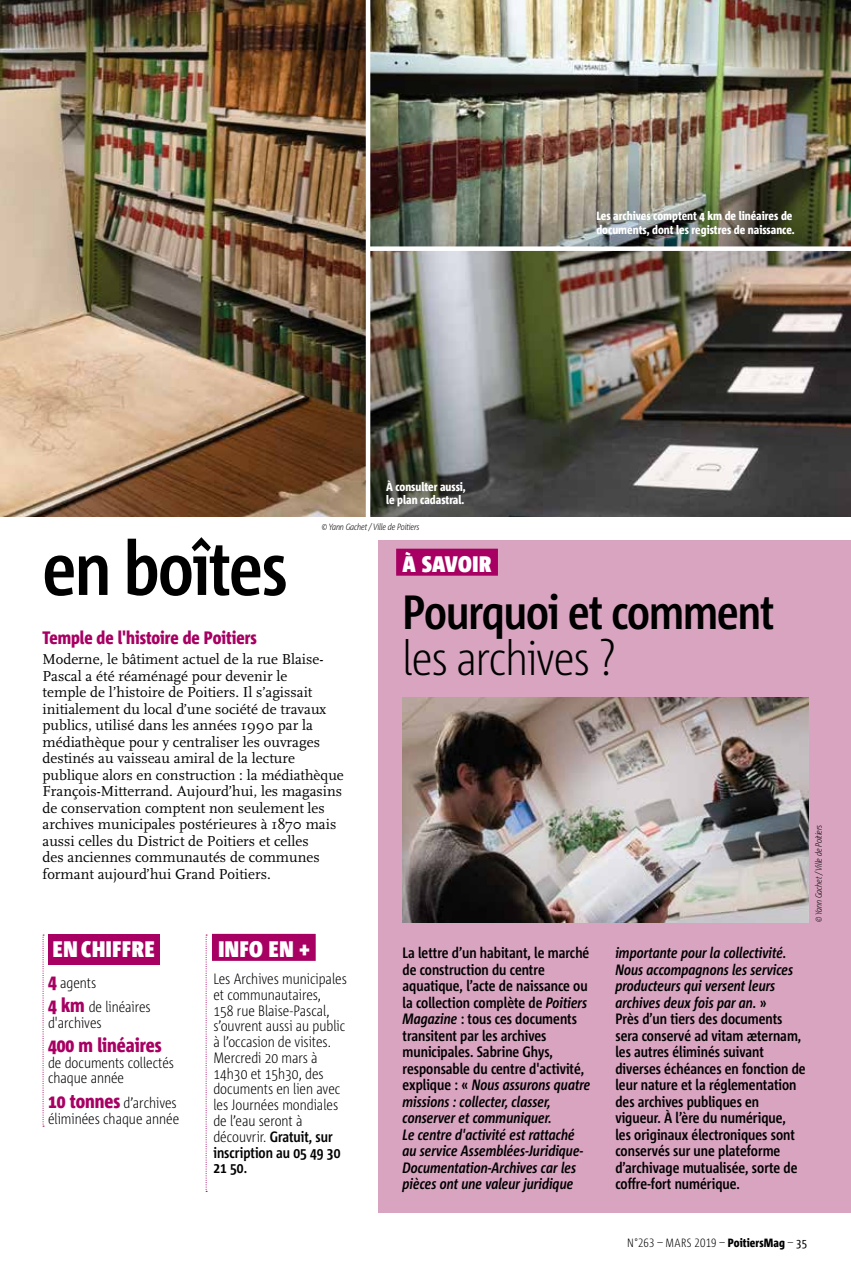
<style>
.page{position:relative;width:851px;height:1276px;background:#fff}
.page>*{position:absolute;margin:0;border:0;box-sizing:border-box;transform-origin:0 0}
.t1{font:700 75px "Corpid C1 Cd";letter-spacing:-.02em;color:#000}
.t2{font:700 48px "Corpid C1 Cd";letter-spacing:-.02em;color:#000}
.t3{font:300 48px "Corpid C1 Cd";letter-spacing:-.02em;color:#000}
.t4{font:900 22.5px "Corpid C1 Cd";letter-spacing:.03em;color:#fff}
.t5{font:800 19.5px "Corpid C1 Cd";color:#a70062}
.t6{font:800 18px "Corpid C1 Cd";color:#a70062}
.t7{font:700 15px/16.5px "Corpid C1 Cd";color:#000}
.t8{font:15px/16.5px "Scala OT";color:#000}
.t9{font:300 15px/15.8px "Corpid C1 Cd";color:#000}
.t10{font:800 12px/13.5px "Corpid C1 Cd";color:#fff}
.t11{font:300 12px "Corpid C1 Cd";letter-spacing:.01em;color:#000}
.t12{font:italic 300 9px "Corpid C1 Cd";letter-spacing:-.02em;color:#000}
.s1{font-weight:800;font-size:19.5px;color:#a70062}
.s2{font-weight:700}
.s3{font-style:italic}
.s4{font-weight:800}
.s5{font-weight:400}
</style>
<div class="page">
<div style="left:378px;top:540px;width:472px;height:672px;background:#d9a4c0"></div>
<svg style="left:43px;top:934px;width:1px;height:192px"></svg>
<div style="left:48px;top:934px;width:112px;height:31px;background:#a70062"></div>
<img style="left:0;top:0;width:366px;height:517px">
<img style="left:370px;top:0;width:480px;height:246px">
<img style="left:370px;top:251px;width:480px;height:266px">
<img style="left:402px;top:697px;width:406px;height:225px">
<div style="left:396px;top:549px;width:102px;height:27px;background:#a70062"></div>
<svg style="left:205px;top:934px;width:2px;height:258px"></svg>
<div style="left:212px;top:934px;width:103px;height:27px;background:#a70062"></div>
<p class="t10" style="left:596px;top:209px;width:200px">Les archives comptent 4 km de linéaires de documents, dont les registres de naissance.</p>
<p class="t10" style="left:386px;top:479px;width:81px">À consulter aussi, le plan cadastral.</p>
<p class="t12" style="left:322px;top:521px;width:99px">© Yann Gachet / Ville de Poitiers</p>
<h1 class="t1" style="left:43px;top:521px;width:246px">en boîtes</h1>
<p class="t6" style="left:43px;top:626px;width:216px">Temple de l'histoire de Poitiers</p>
<p class="t8" style="left:43px;top:651px;width:303px">Moderne, le bâtiment actuel de la rue Blaise-Pascal a été réaménagé pour devenir le<br>temple de l’histoire de Poitiers. Il s’agissait initialement du local d’une société de travaux publics, utilisé dans les années 1990 par la médiathèque pour y centraliser les ouvrages destinés au vaisseau amiral de la lecture publique alors en construction : la médiathèque François-Mitterrand. Aujourd’hui, les magasins de conservation comptent non seulement les archives municipales postérieures à 1870 mais aussi celles du District de Poitiers et celles<br>des anciennes communautés de communes formant aujourd’hui Grand Poitiers.</p>
<h3 class="t4" style="left:53px;top:935px;width:103px">EN CHIFFRE</h3>
<p class="t9" style="left:48px;top:970px;width:104px;line-height:24.3px"><span class="s1">4</span> agents<br><span class="s1">4 km</span> de linéaires</p>
<p class="t9" style="left:48px;top:1014px;width:55px">d'archives</p>
<h3 class="t5" style="left:48px;top:1033px;width:115px">400 m linéaires</h3>
<p class="t9" style="left:48px;top:1054px;width:127px">de documents collectés chaque année</p>
<p class="t9" style="left:48px;top:1094px;width:133px"><span class="s1">10 tonnes</span> d’archives éliminées chaque année</p>
<h3 class="t4" style="left:218px;top:935px;width:93px">INFO EN +</h3>
<p class="t9" style="left:213px;top:970px;width:135px">Les Archives municipales et communautaires,<br>158 rue Blaise-Pascal, s’ouvrent aussi au public à l’occasion de visites.<br>Mercredi 20 mars à<br>14h30 et 15h30, des documents en lien avec les Journées mondiales de l’eau seront à découvrir. <span class="s2">Gratuit, sur inscription au 05 49 30<br>21 50.</span></p>
<h3 class="t4" style="left:402px;top:550px;width:90px">À SAVOIR</h3>
<h2 class="t2" style="left:402px;top:581px;width:373px">Pourquoi et comment</h2>
<h2 class="t3" style="left:402px;top:628px;width:215px">les archives ?</h2>
<p class="t7" style="left:402px;top:944px;width:189px">La lettre d’un habitant, le marché de construction du centre aquatique, l’acte de naissance ou la collection complète de <span class="s3">Poitiers<br>Magazine</span> : tous ces documents transitent par les archives municipales. Sabrine Ghys, responsable du centre d'activité, explique : « <span class="s3">Nous assurons quatre missions : collecter, classer, conserver et communiquer.<br>Le centre d'activité est rattaché au service Assemblées-Juridique-<br>Documentation-Archives car les pièces ont une valeur juridique</span></p>
<p class="t7" style="left:615px;top:944px;width:192px"><span class="s3">importante pour la collectivité.<br>Nous accompagnons les services producteurs qui versent leurs archives deux fois par an.</span> »<br>Près d’un tiers des documents sera conservé ad vitam æternam, les autres éliminés suivant diverses échéances en fonction de leur nature et la réglementation des archives publiques en vigueur. À l’ère du numérique,<br>les originaux électroniques sont conservés sur une plateforme d’archivage mutualisée, sorte de coffre-fort numérique.</p>
<p class="t12" style="left:812px;top:922px;width:99px;rotate:-90deg">© Yann Gachet /Ville de Poitiers</p>
<p class="t11" style="left:627px;top:1235px;width:181px">N°263 – MARS 2019 – <span class="s4">PoitiersMag</span> – <span class="s5">35</span></p>
</div>
